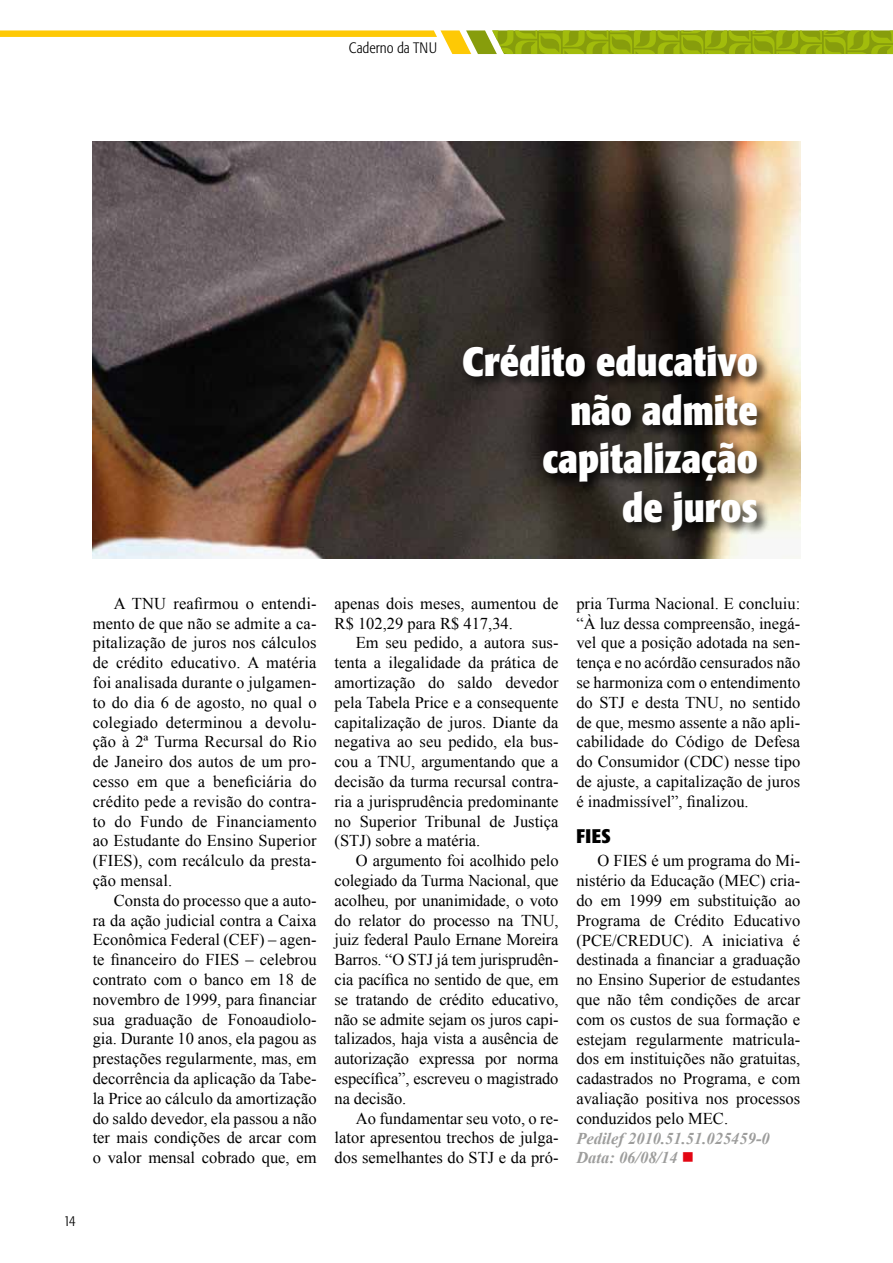
<style>
.page{position:relative;width:893px;height:1263px;background:#fff}
.page>*{position:absolute;margin:0;border:0;box-sizing:border-box;transform-origin:0 0}
.t1{font:700 condensed 40.5px/48.6px "Formata";color:#fff;text-align:right}
.t2{font:700 condensed 19.5px "Formata";color:#000}
.t3{font:16.5px/19.8px "Times New Roman";color:#000;text-align:justify}
.t4{font:italic 700 16.5px/19.8px "Times New Roman";color:#9d9d9c}
.t5{font:300 condensed 15px "Formata";color:#000}
.s1{color:#e30613}
</style>
<div class="page">
<svg style="left:0;top:30px;width:893px;height:24px"></svg>
<img style="left:93px;top:142px;width:707px;height:416px">
<div style="left:461px;top:343px;width:310px;height:201px;background:#000;opacity:.75"></div>
<p class="t5" style="left:349px;top:39px;width:90px">Caderno da TNU</p>
<h1 class="t1" style="left:462px;top:337px;width:297px">Crédito educativo não admite capitalização<br>de juros</h1>
<p class="t3" style="left:93px;top:593px;width:225px;text-indent:21px">A TNU reafirmou o entendi&shy;mento de que não se admite a ca&shy;pitalização de juros nos cálculos de crédito educativo. A matéria foi analisada durante o julgamen&shy;to do dia 6 de agosto, no qual o colegiado determinou a devolu&shy;ção à 2ª Turma Recursal do Rio de Janeiro dos autos de um pro&shy;cesso em que a beneficiária do crédito pede a revisão do contra&shy;to do Fundo de Financiamento ao Estudante do Ensino Superior (FIES), com recálculo da presta&shy;ção mensal.</p>
<p class="t3" style="left:93px;top:890px;width:225px;text-indent:21px">Consta do processo que a auto&shy;ra da ação judicial contra a Caixa Econômica Federal (CEF) – agen&shy;te financeiro do FIES – celebrou contrato com o banco em 18 de novembro de 1999, para financiar sua graduação de Fonoaudiolo&shy;gia. Durante 10 anos, ela pagou as prestações regularmente, mas, em decorrência da aplicação da Tabe&shy;la Price ao cálculo da amortização do saldo devedor, ela passou a não ter mais condições de arcar com o valor mensal cobrado que, em</p>
<p class="t3" style="left:335px;top:593px;width:225px">apenas dois meses, aumentou de<br>R$ 102,29 para R$ 417,34.</p>
<p class="t3" style="left:335px;top:633px;width:225px;text-indent:21px">Em seu pedido, a autora sus&shy;tenta a ilegalidade da prática de amortização do saldo devedor pela Tabela Price e a consequente capitalização de juros. Diante da negativa ao seu pedido, ela bus&shy;cou a TNU, argumentando que a decisão da turma recursal contra&shy;ria a jurisprudência predominante no Superior Tribunal de Justiça (STJ) sobre a matéria.</p>
<p class="t3" style="left:335px;top:850px;width:225px;text-indent:21px">O argumento foi acolhido pelo colegiado da Turma Nacional, que acolheu, por unanimidade, o voto do relator do processo na TNU, juiz federal Paulo Ernane Moreira Barros. “O STJ já tem jurisprudên&shy;cia pacífica no sentido de que, em se tratando de crédito educativo, não se admite sejam os juros capi&shy;talizados, haja vista a ausência de autorização expressa por norma específica”, escreveu o magistrado na decisão.</p>
<p class="t3" style="left:335px;top:1108px;width:225px;text-indent:21px">Ao fundamentar seu voto, o re&shy;lator apresentou trechos de julga&shy;dos semelhantes do STJ e da pró-</p>
<p class="t3" style="left:576px;top:593px;width:225px">pria Turma Nacional. E concluiu: “À luz dessa compreensão, inegá&shy;vel que a posição adotada na sen&shy;tença e no acórdão censurados não se harmoniza com o entendimento do STJ e desta TNU, no sentido de que, mesmo assente a não apli&shy;cabilidade do Código de Defesa do Consumidor (CDC) nesse tipo de ajuste, a capitalização de juros é inadmissível”, finalizou.</p>
<p class="t2" style="left:576px;top:824px;width:36px">FIES</p>
<p class="t3" style="left:576px;top:851px;width:225px;text-indent:21px">O FIES é um programa do Mi&shy;nistério da Educação (MEC) cria&shy;do em 1999 em substituição ao Programa de Crédito Educativo (PCE/CREDUC). A iniciativa é destinada a financiar a graduação no Ensino Superior de estudantes que não têm condições de arcar com os custos de sua formação e estejam regularmente matricula&shy;dos em instituições não gratuitas, cadastrados no Programa, e com avaliação positiva nos processos conduzidos pelo MEC.</p>
<p class="t4" style="left:576px;top:1128px;width:195px">Pedilef 2010.51.51.025459-0<br>Data: 06/08/14 <span class="s1">■</span></p>
<p class="t5" style="left:64px;top:1212px;width:13px">14</p>
</div>
